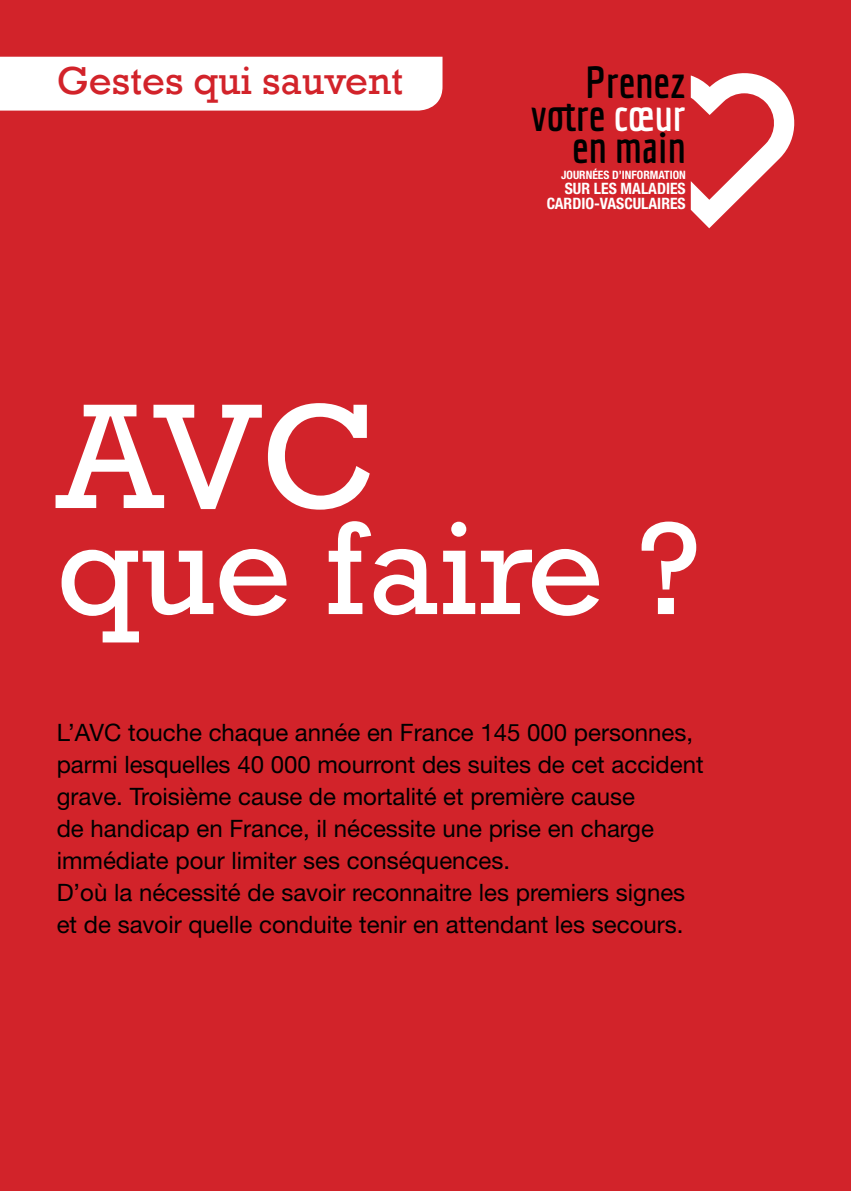
<style>
.page{position:relative;width:851px;height:1191px;background:#fff}
.page>*{position:absolute;margin:0;border:0;box-sizing:border-box;transform-origin:0 0}
.t1{font:152px "Rockwell";color:#fff}
.t2{font:134px "Rockwell";color:#fff}
.t3{font:700 43.6px/32.6px "Economica";color:#000;text-align:right}
.t4{font:40px "Rockwell";color:#d2232a}
.t5{font:24px/32px "Helvetica Neue";color:#000}
.t6{font:700 condensed 15.6px/14.8px "Helvetica Neue";color:#fff;text-align:right}
.t7{font:700 condensed 11.6px "Helvetica Neue";color:#fff}
.s1{color:#fff}
</style>
<div class="page">
<div style="left:0;top:0;width:850px;height:1191px;background:#d2232a"></div>
<svg style="left:690px;top:73px;width:105px;height:155px"></svg>
<div style="left:0;top:57px;width:442px;height:54px;background:#fff"></div>
<h3 class="t4" style="left:57px;top:57px;width:348px">Gestes qui sauvent</h3>
<h3 class="t3" style="left:530px;top:65px;width:156px">Prenez votre <span class="s1">cœur </span>en main</h3>
<p class="t7" style="left:561px;top:168px;width:126px">JOURNÉES D’INFORMATION</p>
<p class="t6" style="left:546px;top:181px;width:140px">SUR LES MALADIES<br>CARDIO-VASCULAIRES</p>
<h1 class="t1" style="left:57px;top:369px;width:322px">AVC</h1>
<h2 class="t2" style="left:57px;top:491px;width:645px">que faire ?</h2>
<p class="t5" style="left:57px;top:716px;width:648px">L’AVC touche chaque année en France 145 000 personnes, parmi lesquelles 40 000 mourront des suites de cet accident grave. Troisième cause de mortalité et première cause<br>de handicap en France, il nécessite une prise en charge immédiate pour limiter ses conséquences.<br>D’où la nécessité de savoir reconnaitre les premiers signes et de savoir quelle conduite tenir en attendant les secours.</p>
</div>
